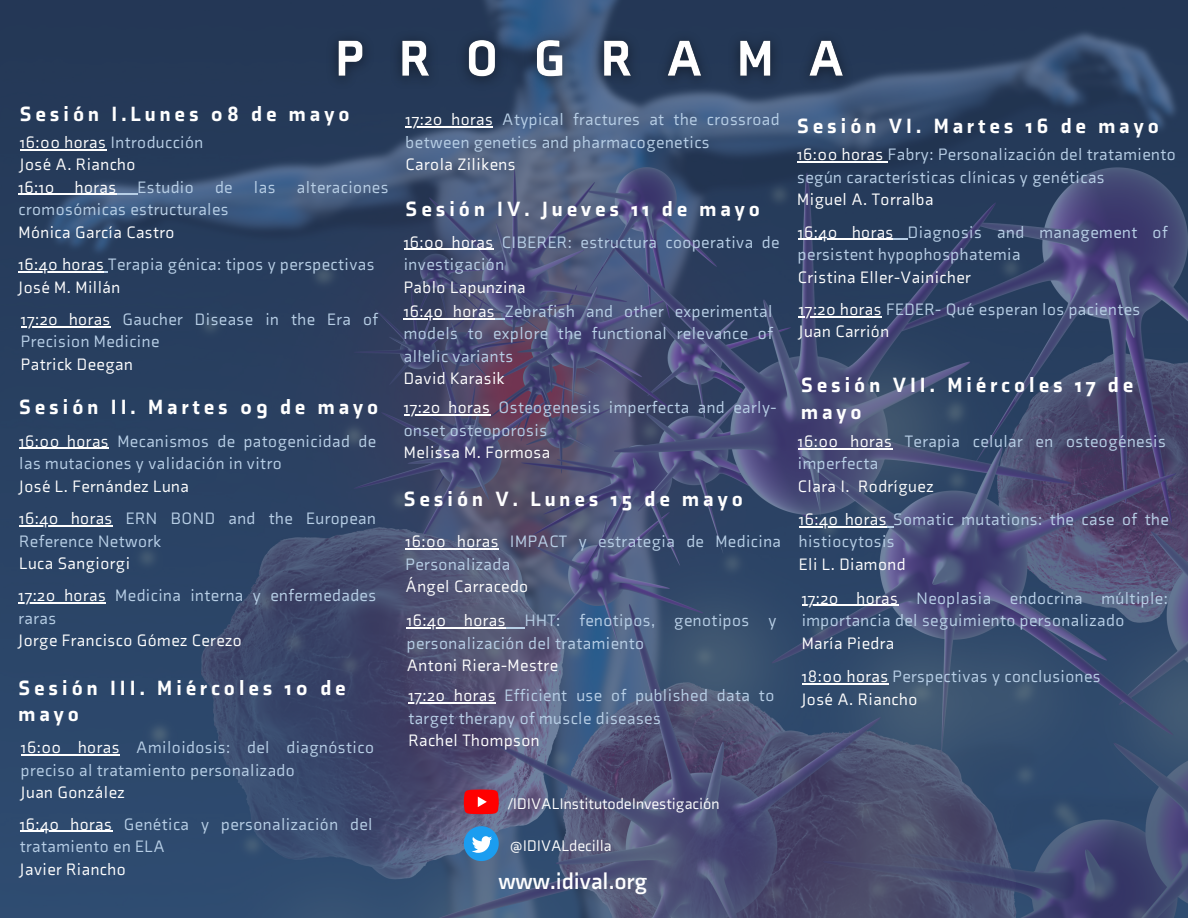
<style>
.page{position:relative;width:1188px;height:918px;background:#fff}
.page>*{position:absolute;margin:0;border:0;box-sizing:border-box;transform-origin:0 0}
.t1{font:700 23.4px "Axia";color:#fff}
.t2{font:900 21.15px/26.4px "Axia";letter-spacing:.19em;color:#fff}
.t3{font:16.95px/22.5px "Axia";letter-spacing:.03em;color:#b8cfe6}
.t4{font:16.95px/32.4px "Axia";letter-spacing:.03em;color:#fff}
.t5{font:15.75px "Axia";color:#fff}
.s1{color:#b8cfe6}
.s2{color:#fff}
</style>
<div class="page">
<img style="left:0;top:0;width:1188px;height:918px">
<svg style="left:464px;top:826px;width:35px;height:35px"></svg>
<svg style="left:464px;top:790px;width:35px;height:24px"></svg>
<img style="left:317px;top:9px;width:580px;height:102px">
<hr style="left:20px;top:149px;width:86px;height:1px;background:#fff">
<hr style="left:19px;top:194px;width:98px;height:1px;background:#fff">
<svg style="left:117px;top:194px;width:21px;height:1px"></svg>
<hr style="left:19px;top:271px;width:85px;height:1px;background:#fff">
<hr style="left:21px;top:326px;width:90px;height:1px;background:#fff">
<hr style="left:19px;top:448px;width:90px;height:1px;background:#fff">
<hr style="left:19px;top:525px;width:94px;height:1px;background:#fff">
<hr style="left:19px;top:603px;width:87px;height:1px;background:#fff">
<hr style="left:21px;top:755px;width:99px;height:1px;background:#fff">
<hr style="left:20px;top:831px;width:92px;height:1px;background:#fff">
<hr style="left:406px;top:127px;width:87px;height:1px;background:#fff">
<hr style="left:404px;top:249px;width:90px;height:1px;background:#fff">
<hr style="left:404px;top:318px;width:91px;height:1px;background:#fff">
<hr style="left:404px;top:414px;width:86px;height:1px;background:#fff">
<hr style="left:406px;top:548px;width:93px;height:2px;background:#fff">
<hr style="left:407px;top:627px;width:99px;height:1px;background:#fff">
<svg style="left:506px;top:627px;width:19px;height:1px"></svg>
<hr style="left:408px;top:702px;width:88px;height:1px;background:#fff">
<hr style="left:797px;top:161px;width:91px;height:1px;background:#fff">
<hr style="left:798px;top:239px;width:96px;height:1px;background:#fff">
<svg style="left:894px;top:239px;width:14px;height:1px"></svg>
<hr style="left:799px;top:316px;width:83px;height:1px;background:#fff">
<hr style="left:798px;top:448px;width:94px;height:1px;background:#fff">
<hr style="left:799px;top:526px;width:88px;height:1px;background:#fff">
<hr style="left:802px;top:605px;width:96px;height:1px;background:#fff">
<hr style="left:802px;top:683px;width:87px;height:1px;background:#fff">
<p class="t2" style="left:20px;top:100px;width:331px">Sesión I.Lunes 08 de mayo</p>
<p class="t4" style="left:19px;top:131px;width:186px;line-height:22.4px">16:00 horas <span class="s1">Introducción<br></span>José A. Riancho<br>16:10 horas</p>
<p class="t3" style="left:138px;top:176px;width:58px">Estudio</p>
<p class="t3" style="left:215px;top:176px;width:19px">de</p>
<p class="t3" style="left:254px;top:176px;width:23px">las</p>
<p class="t3" style="left:297px;top:176px;width:93px">alteraciones</p>
<p class="t3" style="left:19px;top:198px;width:212px">cromosómicas estructurales</p>
<p class="t4" style="left:19px;top:216px;width:158px">Mónica García Castro</p>
<p class="t3" style="left:19px;top:253px;width:358px"><span class="s2">16:40 horas</span> Terapia génica: tipos y perspectivas<br><span class="s2">José M. Millán</span></p>
<p class="t3" style="left:21px;top:308px;width:359px"><span class="s2">17:20 horas</span> Gaucher Disease in the Era of<br>Precision Medicine</p>
<p class="t4" style="left:21px;top:348px;width:113px">Patrick Deegan</p>
<p class="t2" style="left:19px;top:394px;width:361px">Sesión II. Martes 09 de mayo</p>
<p class="t3" style="left:19px;top:430px;width:358px"><span class="s2">16:00 horas</span> Mecanismos de patogenicidad de las mutaciones y validación in vitro</p>
<p class="t4" style="left:19px;top:470px;width:358px">José L. Fernández Luna<br>16:40 horas <span class="s1">ERN BOND and the European</span></p>
<p class="t3" style="left:19px;top:530px;width:144px">Reference Network</p>
<p class="t3" style="left:19px;top:547px;width:359px;line-height:32.4px"><span class="s2">Luca Sangiorgi<br>17:20 horas</span> Medicina interna y enfermedades</p>
<p class="t3" style="left:19px;top:607px;width:39px">raras</p>
<p class="t4" style="left:19px;top:624px;width:225px">Jorge Francisco Gómez Cerezo</p>
<p class="t2" style="left:19px;top:674px;width:329px">Sesión III. Miércoles 10 de mayo</p>
<p class="t3" style="left:21px;top:736px;width:355px"><span class="s2">16:00 horas</span> Amiloidosis: del diagnóstico preciso al tratamiento personalizado</p>
<p class="t3" style="left:20px;top:777px;width:354px;line-height:31.2px"><span class="s2">Juan González<br>16:40 horas</span> Genética y personalización del</p>
<p class="t3" style="left:20px;top:835px;width:146px">tratamiento en ELA</p>
<p class="t4" style="left:20px;top:853px;width:107px">Javier Riancho</p>
<p class="t3" style="left:406px;top:108px;width:375px"><span class="s2">17:20 horas</span> Atypical fractures at the crossroad between genetics and pharmacogenetics</p>
<p class="t4" style="left:406px;top:148px;width:111px">Carola Zilikens</p>
<p class="t2" style="left:406px;top:196px;width:356px">Sesión IV. Jueves 11 de mayo</p>
<p class="t3" style="left:404px;top:231px;width:377px"><span class="s2">16:00 horas</span> CIBERER: estructura cooperativa de investigación</p>
<p class="t3" style="left:404px;top:275px;width:370px;line-height:24.5px"><span class="s2">Pablo Lapunzina<br>16:40 horas</span> Zebrafish and other experimental</p>
<p class="t3" style="left:404px;top:322px;width:371px">models to explore the functional relevance of allelic variants</p>
<p class="t3" style="left:404px;top:364px;width:374px;line-height:28.7px"><span class="s2">David Karasik<br>17:20 horas</span> Osteogenesis imperfecta and early-</p>
<p class="t3" style="left:404px;top:419px;width:145px">onset osteoporosis</p>
<p class="t4" style="left:404px;top:436px;width:148px">Melissa M. Formosa</p>
<p class="t2" style="left:404px;top:485px;width:341px">Sesión V. Lunes 15 de mayo</p>
<p class="t3" style="left:406px;top:530px;width:377px"><span class="s2">16:00 horas</span> IMPACT y estrategia de Medicina<br>Personalizada</p>
<p class="t4" style="left:406px;top:570px;width:372px;line-height:33.8px">Ángel Carracedo<br>16:40 horas <span class="s1">HHT: fenotipos, genotipos y</span></p>
<p class="t3" style="left:407px;top:632px;width:239px">personalización del tratamiento</p>
<p class="t3" style="left:407px;top:650px;width:369px;line-height:30.2px"><span class="s2">Antoni Riera-Mestre<br>17:20 horas</span> Efficient use of published data to</p>
<p class="t3" style="left:408px;top:707px;width:254px">target therapy of muscle diseases</p>
<p class="t4" style="left:408px;top:724px;width:133px">Rachel Thompson</p>
<p class="t5" style="left:508px;top:795px;width:213px">/IDIVALInstitutodeInvestigación</p>
<p class="t5" style="left:510px;top:836px;width:103px">@IDIVALdecilla</p>
<h1 class="t1" style="left:498px;top:868px;width:150px">www.idival.org</h1>
<p class="t2" style="left:797px;top:113px;width:363px">Sesión VI. Martes 16 de mayo</p>
<p class="t3" style="left:797px;top:143px;width:380px"><span class="s2">16:00 horas</span> Fabry: Personalización del tratamiento según características clínicas y genéticas</p>
<p class="t4" style="left:797px;top:183px;width:372px">Miguel A. Torralba<br>16:40 horas <span class="s1">Diagnosis and management of</span></p>
<p class="t3" style="left:798px;top:243px;width:224px">persistent hypophosphatemia</p>
<p class="t4" style="left:798px;top:261px;width:344px">Cristina Eller-Vainicher<br>17:20 horas <span class="s1">FEDER- Qué esperan los pacientes</span></p>
<p class="t4" style="left:799px;top:315px;width:92px">Juan Carrión</p>
<p class="t2" style="left:801px;top:371px;width:334px;line-height:27px">Sesión VII. Miércoles 17 de mayo</p>
<p class="t3" style="left:798px;top:430px;width:369px"><span class="s2">16:00 horas</span> Terapia celular en osteogénesis imperfecta</p>
<p class="t3" style="left:798px;top:470px;width:372px;line-height:33px"><span class="s2">Clara I. Rodríguez<br>16:40 horas</span> Somatic mutations: the case of the</p>
<p class="t3" style="left:799px;top:530px;width:97px">histiocytosis</p>
<p class="t3" style="left:799px;top:547px;width:371px;line-height:33.8px"><span class="s2">Eli L. Diamond<br>17:20 horas</span> Neoplasia endocrina múltiple:</p>
<p class="t3" style="left:802px;top:609px;width:324px">importancia del seguimiento personalizado</p>
<p class="t3" style="left:802px;top:626px;width:301px;line-height:33.5px"><span class="s2">María Piedra<br>18:00 horas</span> Perspectivas y conclusiones</p>
<p class="t4" style="left:802px;top:683px;width:117px">José A. Riancho</p>
</div>
